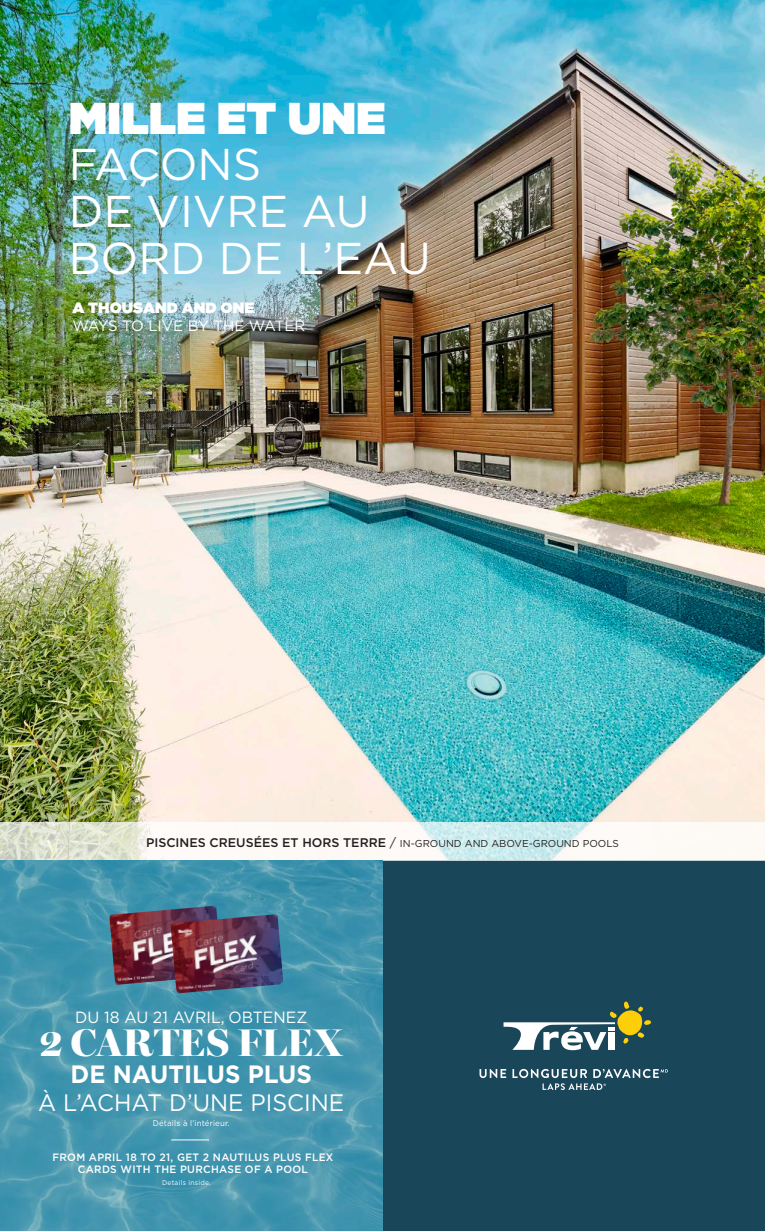
<style>
.page{position:relative;width:765px;height:1231px;background:#fff}
.page>*{position:absolute;margin:0;border:0;box-sizing:border-box;transform-origin:0 0}
.t1{font:44.5px/46.8px "Gotham";color:#fff}
.PISCINE{font:900 38.75px "Miller Banner";letter-spacing:.01em;color:#fff}
.PISCINE-2{font:700 25px "Gotham";color:#fff}
.PISCINE-3{font:23.75px "Gotham";color:#fff}
.PISCINE-4{font:16.25px "Gotham";color:#fff}
.t2{font:15px/17.5px "Gotham";letter-spacing:-.015em;color:#fff}
.PISCINE-5{font:500 10.62px/11.2px "Gotham";letter-spacing:.03em;color:#fff;text-align:center}
.t3{font:10px "Gotham";color:#231f20}
.PISCINE-6{font:8.12px "Gotham";letter-spacing:.02em;color:#fff}
.PISCINE-7{font:6.88px "Gotham";letter-spacing:.04em;color:#fff}
.s1{font-weight:900}
.s2{font-weight:500;font-size:12.5px}
.s3{font-size:12.5px}
</style>
<div class="page">
<img style="left:0;top:0;width:765px;height:821px">
<div style="left:382px;top:860px;width:383px;height:370px;background:#194659"></div>
<svg style="left:480px;top:1069px;width:26px;height:8px"></svg>
<svg style="left:512px;top:1068px;width:75px;height:9px"></svg>
<svg style="left:593px;top:1068px;width:75px;height:9px"></svg>
<svg style="left:504px;top:1001px;width:147px;height:48px"></svg>
<svg style="left:543px;top:1083px;width:63px;height:6px"></svg>
<svg style="left:0;top:821px;width:765px;height:39px;fill:#fdfaf6"></svg>
<svg style="left:0;top:860px;width:382px;height:370px;background:#4496af"></svg>
<hr style="left:171px;top:1139px;width:38px;height:1px;background:#fff">
<img style="left:109px;top:905px;width:113px;height:79px">
<img style="left:170px;top:913px;width:113px;height:80px">
<p class="t1" style="left:69px;top:94px;width:364px"><span class="s1">MILLE ET UNE<br></span>FAÇONS<br>DE VIVRE AU<br>BORD DE L’EAU</p>
<p class="t2" style="left:72px;top:299px;width:234px"><span class="s1">A THOUSAND AND ONE<br></span>WAYS TO LIVE BY THE WATER</p>
<p class="t3" style="left:146px;top:836px;width:474px"><span class="s2">PISCINES CREUSÉES ET HORS TERRE</span> <span class="s3">/</span> IN-GROUND AND ABOVE-GROUND POOLS</p>
<p class="PISCINE-4" style="left:75px;top:1006px;width:233px">DU 18 AU 21 AVRIL, OBTENEZ</p>
<p class="PISCINE" style="left:40px;top:1018px;width:304px">2 CARTES FLEX</p>
<p class="PISCINE-2" style="left:71px;top:1057px;width:243px">DE NAUTILUS PLUS</p>
<p class="PISCINE-3" style="left:38px;top:1086px;width:308px">À L’ACHAT D’UNE PISCINE</p>
<p class="PISCINE-6" style="left:153px;top:1117px;width:78px">Détails à l’intérieur.</p>
<p class="PISCINE-5" style="left:52px;top:1151px;width:283px">FROM APRIL 18 TO 21, GET 2 NAUTILUS PLUS FLEX<br>CARDS WITH THE PURCHASE OF A POOL</p>
<p class="PISCINE-7" style="left:162px;top:1177px;width:50px">Details inside.</p>
</div>
